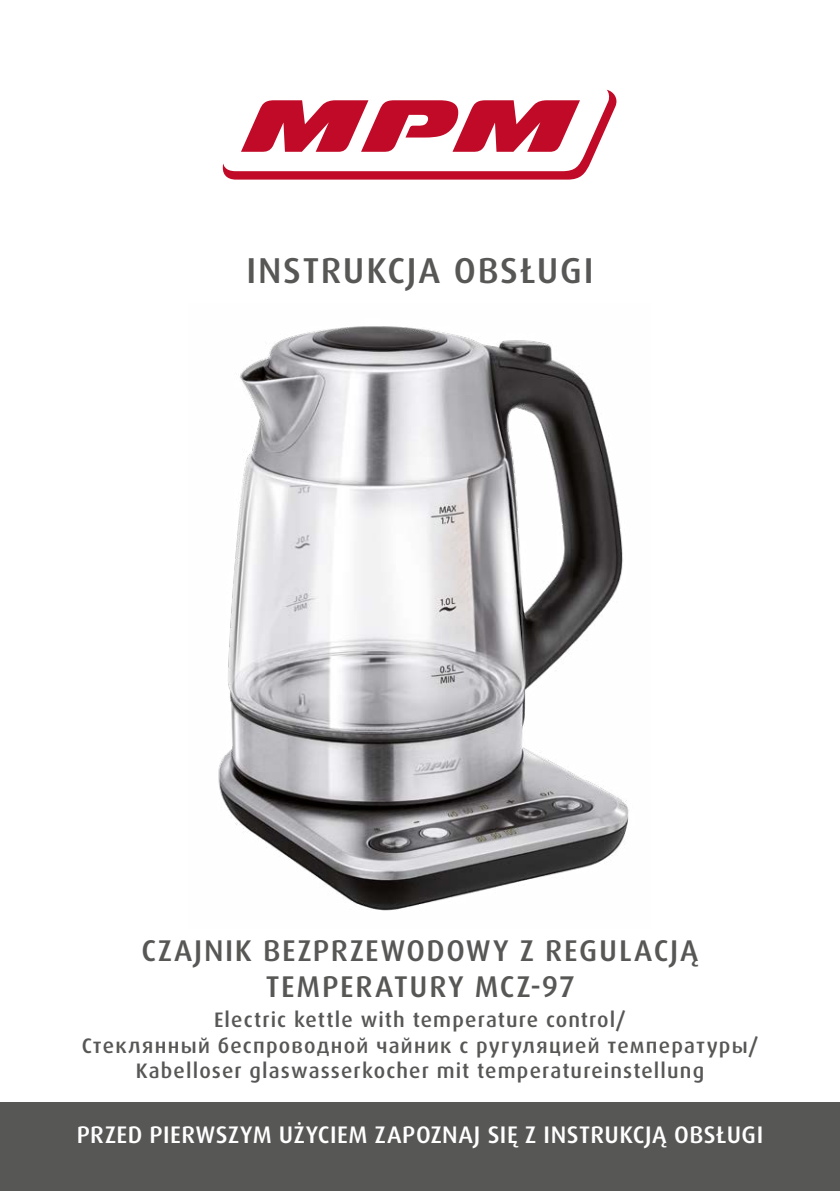
<style>
.page{position:relative;width:840px;height:1191px;background:#fff}
.page>*{position:absolute;margin:0;border:0;box-sizing:border-box;transform-origin:0 0}
.t1{font:500 36px "Dax Pro";letter-spacing:.05em;color:#575756}
.t2{font:500 30px/36px "Dax Pro";letter-spacing:.055em;color:#575756;text-align:center}
.t3{font:500 24px "Dax Pro";letter-spacing:.02em;color:#fff}
.t4{font:500 21px/25.2px "Dax Pro";letter-spacing:.055em;color:#575756;text-align:center}
</style>
<div class="page">
<div style="left:0;top:1102px;width:839px;height:89px;background:#575756"></div>
<svg style="left:222px;top:90px;width:395px;height:90px"></svg>
<img style="left:218px;top:326px;width:411px;height:585px">
<h1 class="t1" style="left:246px;top:247px;width:348px">INSTRUKCJA OBSŁUGI</h1>
<h2 class="t2" style="left:141px;top:932px;width:558px">CZAJNIK BEZPRZEWODOWY Z REGULACJĄ<br>TEMPERATURY MCZ-97</h2>
<p class="t4" style="left:82px;top:1007px;width:677px">Electric kettle with temperature control/<br>Стеклянный беспроводной чайник с ругуляцией температуры/<br>Kabelloser glaswasserkocher mit temperatureinstellung</p>
<p class="t3" style="left:77px;top:1119px;width:687px">PRZED PIERWSZYM UŻYCIEM ZAPOZNAJ SIĘ Z INSTRUKCJĄ OBSŁUGI</p>
</div>
